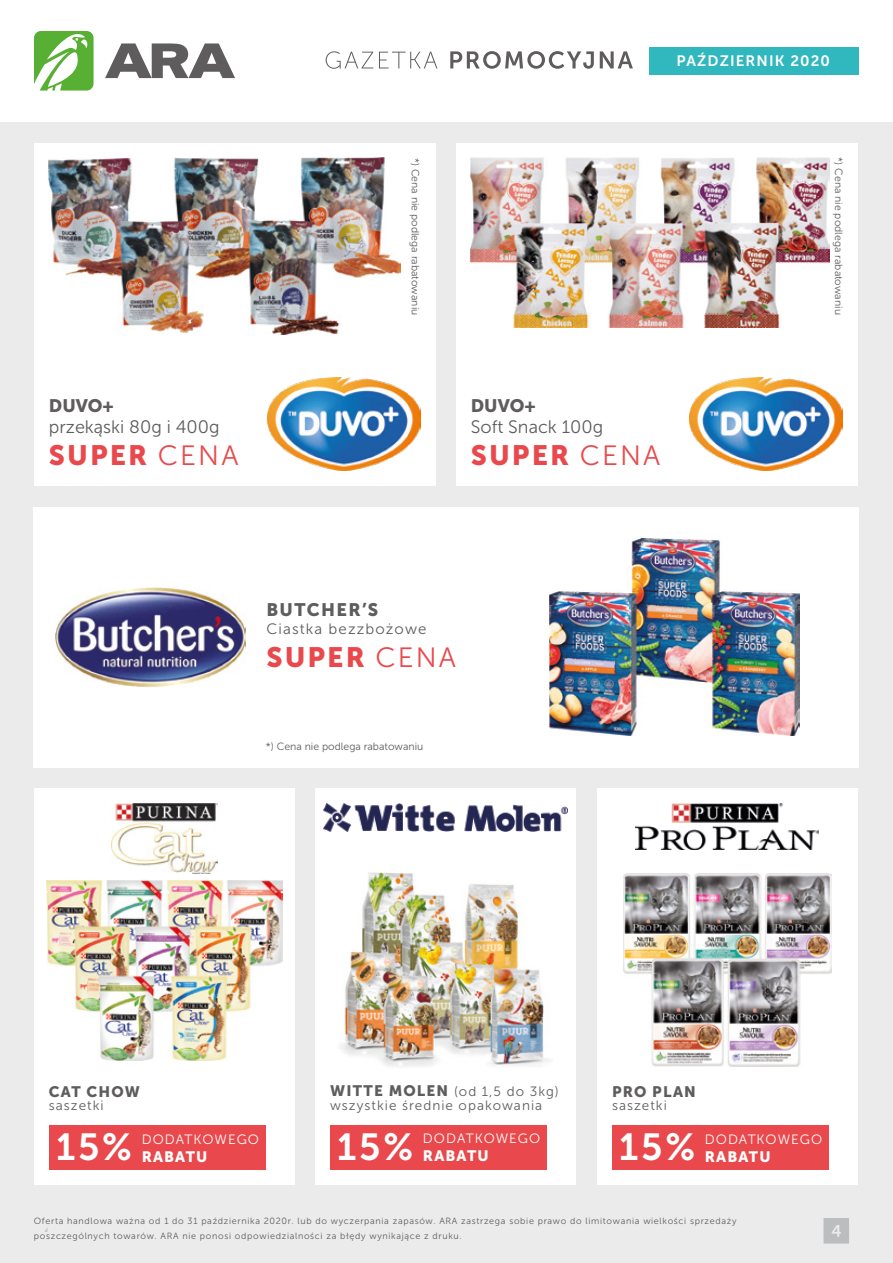
<style>
.page{position:relative;width:893px;height:1263px;background:#ebebeb}
.page>*{position:absolute;margin:0;border:0;box-sizing:border-box;transform-origin:0 0}
.t1{font:37.65px "Museo Sans 700";color:#fff}
.t2{font:27.9px "Museo Sans 900";letter-spacing:.075em;color:#e9494c}
.t3{font:18px "Museo Sans 300";color:#5f5c5d}
.t4{font:18px "Museo Sans 900";letter-spacing:.035em;color:#5f5c5d}
.t5{font:18px "Museo Sans 900";letter-spacing:.075em;color:#5f5c5d}
.t6{font:15.15px "Museo Sans 900";letter-spacing:.075em;color:#5f5c5d}
.t7{font:15px "Museo Sans 900";letter-spacing:.075em;color:#fff}
.t8{font:15px "Museo Sans 300";letter-spacing:.075em;color:#5f5c5d}
.t9{font:15px "Museo Sans 700";letter-spacing:.075em;color:#fff}
.t10{font:13.5px/13.5px "Museo Sans 300";letter-spacing:.075em;color:#5f5c5d}
.t11{font:13.5px "Museo Sans 300";letter-spacing:.075em;color:#fff}
.t12{font:10.5px "Museo Sans 300";color:#5f5c5d}
.t13{font:9px/15px "Museo Sans 300";letter-spacing:.075em;color:#5f5c5d}
.s1{font-family:"Museo Sans 300"}
.s2{font-family:"Museo Sans 900";font-size:15.15px}
</style>
<div class="page">
<div style="left:0;top:0;width:893px;height:122px;background:#fff"></div>
<svg style="left:34px;top:31px;width:60px;height:60px"></svg>
<svg style="left:105px;top:43px;width:130px;height:35px"></svg>
<svg style="left:326px;top:51px;width:47px;height:18px"></svg>
<svg style="left:379px;top:52px;width:58px;height:16px"></svg>
<svg style="left:450px;top:51px;width:144px;height:18px"></svg>
<svg style="left:600px;top:51px;width:33px;height:17px"></svg>
<svg style="left:823px;top:1218px;width:26px;height:25px"></svg>
<div style="left:34px;top:507px;width:825px;height:260px;background:#fff"></div>
<div style="left:649px;top:47px;width:210px;height:28px;background:#31b7be"></div>
<div style="left:456px;top:143px;width:402px;height:343px;background:#fff"></div>
<div style="left:34px;top:143px;width:402px;height:343px;background:#fff"></div>
<img style="left:268px;top:377px;width:153px;height:94px">
<img style="left:690px;top:377px;width:153px;height:94px">
<img style="left:471px;top:158px;width:358px;height:170px">
<img style="left:49px;top:158px;width:352px;height:176px">
<img style="left:55px;top:587px;width:190px;height:100px">
<img style="left:549px;top:538px;width:250px;height:198px">
<div style="left:315px;top:788px;width:261px;height:396px;background:#fff"></div>
<div style="left:597px;top:789px;width:261px;height:396px;background:#fff"></div>
<div style="left:34px;top:789px;width:261px;height:396px;background:#fff"></div>
<div style="left:49px;top:1126px;width:217px;height:44px;background:#e9494c"></div>
<div style="left:330px;top:1125px;width:217px;height:44px;background:#e9494c"></div>
<div style="left:612px;top:1126px;width:217px;height:44px;background:#e9494c"></div>
<img style="left:636px;top:804px;width:183px;height:46px">
<img style="left:623px;top:874px;width:208px;height:193px">
<img style="left:111px;top:804px;width:106px;height:69px">
<img style="left:46px;top:880px;width:236px;height:180px">
<img style="left:323px;top:803px;width:245px;height:29px">
<img style="left:340px;top:872px;width:210px;height:195px">
<h3 class="t9" style="left:676px;top:52px;width:155px">PAŹDZIERNIK 2020</h3>
<h3 class="t4" style="left:49px;top:395px;width:66px">DUVO+</h3>
<h3 class="t3" style="left:49px;top:417px;width:172px">przekąski 80g i 400g</h3>
<h2 class="t2" style="left:49px;top:439px;width:191px">SUPER <span class="s1">CENA</span></h2>
<p class="t12" style="left:421px;top:158px;width:159px;rotate:90deg">*) Cena nie podlega rabatowaniu</p>
<p class="t12" style="left:844px;top:157px;width:159px;rotate:90deg">*) Cena nie podlega rabatowaniu</p>
<h3 class="t4" style="left:471px;top:395px;width:66px">DUVO+</h3>
<h3 class="t3" style="left:471px;top:417px;width:134px">Soft Snack 100g</h3>
<h2 class="t2" style="left:471px;top:439px;width:191px">SUPER <span class="s1">CENA</span></h2>
<h3 class="t5" style="left:266px;top:600px;width:113px">BUTCHER’S</h3>
<h3 class="t8" style="left:266px;top:621px;width:162px">Ciastka bezzbożowe</h3>
<h2 class="t2" style="left:266px;top:642px;width:191px">SUPER <span class="s1">CENA</span></h2>
<p class="t12" style="left:266px;top:741px;width:159px">*) Cena nie podlega rabatowaniu</p>
<h3 class="t6" style="left:49px;top:1083px;width:93px">CAT CHOW</h3>
<h3 class="t10" style="left:49px;top:1099px;width:56px">saszetki</h3>
<h1 class="t1" style="left:56px;top:1126px;width:78px">15%</h1>
<h3 class="t11" style="left:142px;top:1131px;width:119px">DODATKOWEGO</h3>
<h3 class="t7" style="left:142px;top:1148px;width:67px">RABATU</h3>
<h3 class="t10" style="left:330px;top:1085px;width:230px"><span class="s2">WITTE MOLEN</span> (od 1,5 do 3kg) wszystkie średnie opakowania</h3>
<h1 class="t1" style="left:337px;top:1125px;width:78px">15%</h1>
<h3 class="t11" style="left:423px;top:1131px;width:119px">DODATKOWEGO</h3>
<h3 class="t7" style="left:423px;top:1147px;width:67px">RABATU</h3>
<h3 class="t6" style="left:612px;top:1083px;width:85px">PRO PLAN</h3>
<h3 class="t10" style="left:612px;top:1099px;width:56px">saszetki</h3>
<h1 class="t1" style="left:619px;top:1126px;width:78px">15%</h1>
<h3 class="t11" style="left:705px;top:1131px;width:119px">DODATKOWEGO</h3>
<h3 class="t7" style="left:705px;top:1148px;width:67px">RABATU</h3>
<p class="t13" style="left:34px;top:1214px;width:704px">Oferta handlowa ważna od 1 do 31 października 2020r. lub do wyczerpania zapasów. ARA zastrzega sobie prawo do limitowania wielkości sprzedaży poszczególnych towarów. ARA nie ponosi odpowiedzialności za błędy wynikające z druku.</p>
</div>
